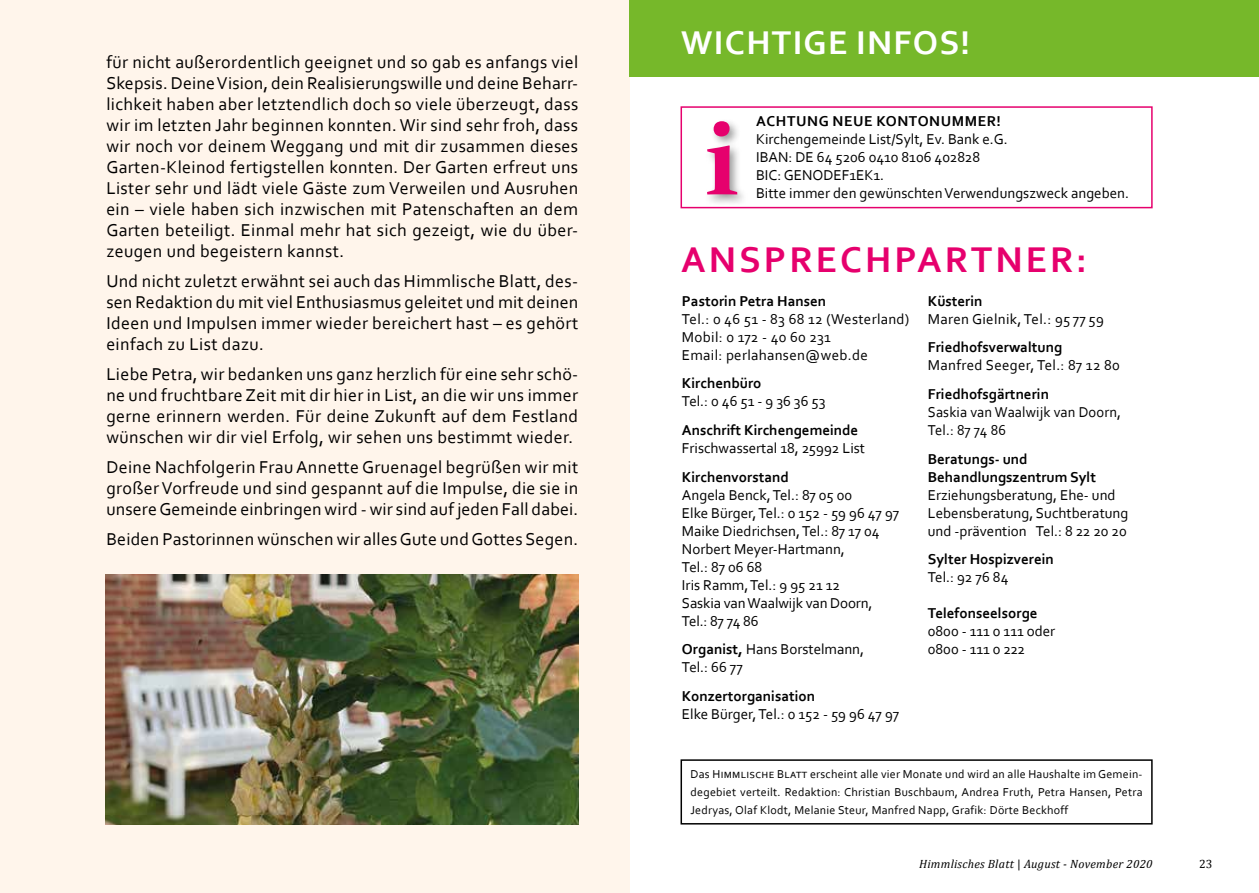
<style>
.page{position:relative;width:1259px;height:893px;background:#fff}
.page>*{position:absolute;margin:0;border:0;box-sizing:border-box;transform-origin:0 0}
.t1{font:700 104.4px "Constantia";color:#e6006d}
.t2{font:700 37.5px "Corbel";letter-spacing:.08em;color:#e6006d}
.t3{font:700 34.5px "Corbel";letter-spacing:.04em;color:#fff}
.t4{font:18px/21px "Corbel";letter-spacing:.02em;color:#000;text-align:justify}
.t5{font:15px/18px "Corbel";color:#000}
.t6{font:700 15px/18px "Corbel";color:#000}
.t7{font:15px/18px "Corbel";letter-spacing:.02em;color:#000}
.t8{font:700 15px "Corbel";letter-spacing:.04em;color:#000}
.t9{font:12px/18px "Corbel";letter-spacing:.02em;color:#000;text-align:justify}
.t10{font:italic 12px "Cambria";letter-spacing:.02em;color:#000}
.t11{font:12px "Cambria";color:#000}
.s1{font-weight:700}
.s2{font-style:normal}
</style>
<div class="page">
<div style="left:0;top:0;width:629px;height:893px;background:#fff5eb"></div>
<div style="left:629px;top:0;width:630px;height:77px;background:#76b82a"></div>
<div style="left:680px;top:759px;width:472px;height:65px;border:2px solid #000"></div>
<div style="left:703px;top:118px;width:46px;height:89px;background:#000;opacity:.4"></div>
<div style="left:680px;top:106px;width:472px;height:102px;border:2px solid #e6006d"></div>
<img style="left:106px;top:574px;width:472px;height:250px">
<p class="t4" style="left:106px;top:51px;width:473px">für nicht außerordentlich geeignet und so gab es anfangs viel Skepsis. Deine Vision, dein Realisierungswille und deine Beharr&shy;lichkeit haben aber letztendlich doch so viele überzeugt, dass wir im letzten Jahr beginnen konnten. Wir sind sehr froh, dass wir noch vor deinem Weggang und mit dir zusammen dieses Garten-Kleinod fertigstellen konnten. Der Garten erfreut uns Lister sehr und lädt viele Gäste zum Verweilen und Ausruhen ein – viele haben sich inzwischen mit Patenschaften an dem Garten beteiligt. Einmal mehr hat sich gezeigt, wie du über&shy;zeugen und begeistern kannst.</p>
<p class="t4" style="left:106px;top:270px;width:473px">Und nicht zuletzt erwähnt sei auch das Himmlische Blatt, des&shy;sen Redaktion du mit viel Enthusiasmus geleitet und mit deinen Ideen und Impulsen immer wieder bereichert hast – es gehört einfach zu List dazu.</p>
<p class="t4" style="left:106px;top:363px;width:473px">Liebe Petra, wir bedanken uns ganz herzlich für eine sehr schö&shy;ne und fruchtbare Zeit mit dir hier in List, an die wir uns immer gerne erinnern werden. Für deine Zukunft auf dem Festland wünschen wir dir viel Erfolg, wir sehen uns bestimmt wieder.</p>
<p class="t4" style="left:106px;top:456px;width:473px">Deine Nachfolgerin Frau Annette Gruenagel begrüßen wir mit großer Vorfreude und sind gespannt auf die Impulse, die sie in unsere Gemeinde einbringen wird - wir sind auf jeden Fall dabei.</p>
<p class="t4" style="left:106px;top:528px;width:473px">Beiden Pastorinnen wünschen wir alles Gute und Gottes Segen.</p>
<h3 class="t3" style="left:681px;top:21px;width:290px">WICHTIGE INFOS!</h3>
<h1 class="t1" style="left:704px;top:87px;width:36px">i</h1>
<p class="t8" style="left:756px;top:111px;width:246px">ACHTUNG NEUE KONTONUMMER!</p>
<p class="t5" style="left:756px;top:129px;width:375px">Kirchengemeinde List/Sylt, Ev. Bank e.G.<br>IBAN: DE 64 5206 0410 8106 402828<br>BIC: GENODEF1EK1.<br>Bitte immer den gewünschten Verwendungszweck angeben.</p>
<h2 class="t2" style="left:681px;top:236px;width:407px">ANSPRECHPARTNER:</h2>
<p class="t6" style="left:682px;top:292px;width:146px">Pastorin Petra Hansen</p>
<p class="t7" style="left:682px;top:310px;width:229px">Tel.: 0 46 51 - 83 68 12 (Westerland)<br>Mobil: 0 172 - 40 60 231<br>Email: perlahansen@web.de</p>
<p class="t6" style="left:682px;top:374px;width:81px">Kirchenbüro</p>
<p class="t5" style="left:682px;top:392px;width:145px">Tel.: 0 46 51 - 9 36 36 53</p>
<p class="t6" style="left:682px;top:421px;width:178px">Anschrift Kirchengemeinde</p>
<p class="t5" style="left:682px;top:439px;width:185px">Frischwassertal 18, 25992 List</p>
<p class="t6" style="left:682px;top:467px;width:108px">Kirchenvorstand</p>
<p class="t5" style="left:682px;top:485px;width:219px">Angela Benck, Tel.: 87 05 00<br>Elke Bürger, Tel.: 0 152 - 59 96 47 97<br>Maike Diedrichsen, Tel.: 87 17 04<br>Norbert Meyer-Hartmann,<br>Tel.: 87 06 68<br>Iris Ramm, Tel.: 9 95 21 12<br>Saskia van Waalwijk van Doorn,<br>Tel.: 87 74 86</p>
<p class="t5" style="left:682px;top:640px;width:184px"><span class="s1">Organist,</span> Hans Borstelmann,<br>Tel.: 66 77</p>
<p class="t6" style="left:682px;top:686px;width:135px">Konzertorganisation</p>
<p class="t5" style="left:682px;top:704px;width:219px">Elke Bürger, Tel.: 0 152 - 59 96 47 97</p>
<p class="t6" style="left:928px;top:292px;width:56px">Küsterin</p>
<p class="t7" style="left:928px;top:310px;width:177px">Maren Gielnik, Tel.: 95 77 59</p>
<p class="t6" style="left:928px;top:338px;width:136px">Friedhofsverwaltung</p>
<p class="t7" style="left:928px;top:356px;width:194px">Manfred Seeger, Tel.: 87 12 80</p>
<p class="t6" style="left:928px;top:385px;width:123px">Friedhofsgärtnerin</p>
<p class="t5" style="left:928px;top:403px;width:195px">Saskia van Waalwijk van Doorn,<br>Tel.: 87 74 86</p>
<p class="t6" style="left:928px;top:449px;width:170px">Beratungs- und<br>Behandlungszentrum Sylt</p>
<p class="t5" style="left:928px;top:485px;width:202px">Erziehungsberatung, Ehe- und<br>Lebensberatung, Suchtberatung und -prävention Tel.: 8 22 20 20</p>
<p class="t6" style="left:928px;top:550px;width:128px">Sylter Hospizverein</p>
<p class="t5" style="left:928px;top:568px;width:82px">Tel.: 92 76 84</p>
<p class="t6" style="left:928px;top:604px;width:111px">Telefonseelsorge</p>
<p class="t5" style="left:928px;top:622px;width:129px">0800 - 111 0 111 oder<br>0800 - 111 0 222</p>
<p class="t9" style="left:690px;top:765px;width:453px">Das Himmlische Blatt erscheint alle vier Monate und wird an alle Haushalte im Gemein&shy;degebiet verteilt. Redaktion: Christian Buschbaum, Andrea Fruth, Petra Hansen, Petra Jedryas, Olaf Klodt, Melanie Steur, Manfred Napp, Grafik: Dörte Beckhoff</p>
<p class="t10" style="left:919px;top:856px;width:235px">Himmlisches Blatt <span class="s2">|</span> August - November 2020</p>
<p class="t11" style="left:1199px;top:857px;width:15px">23</p>
</div>
